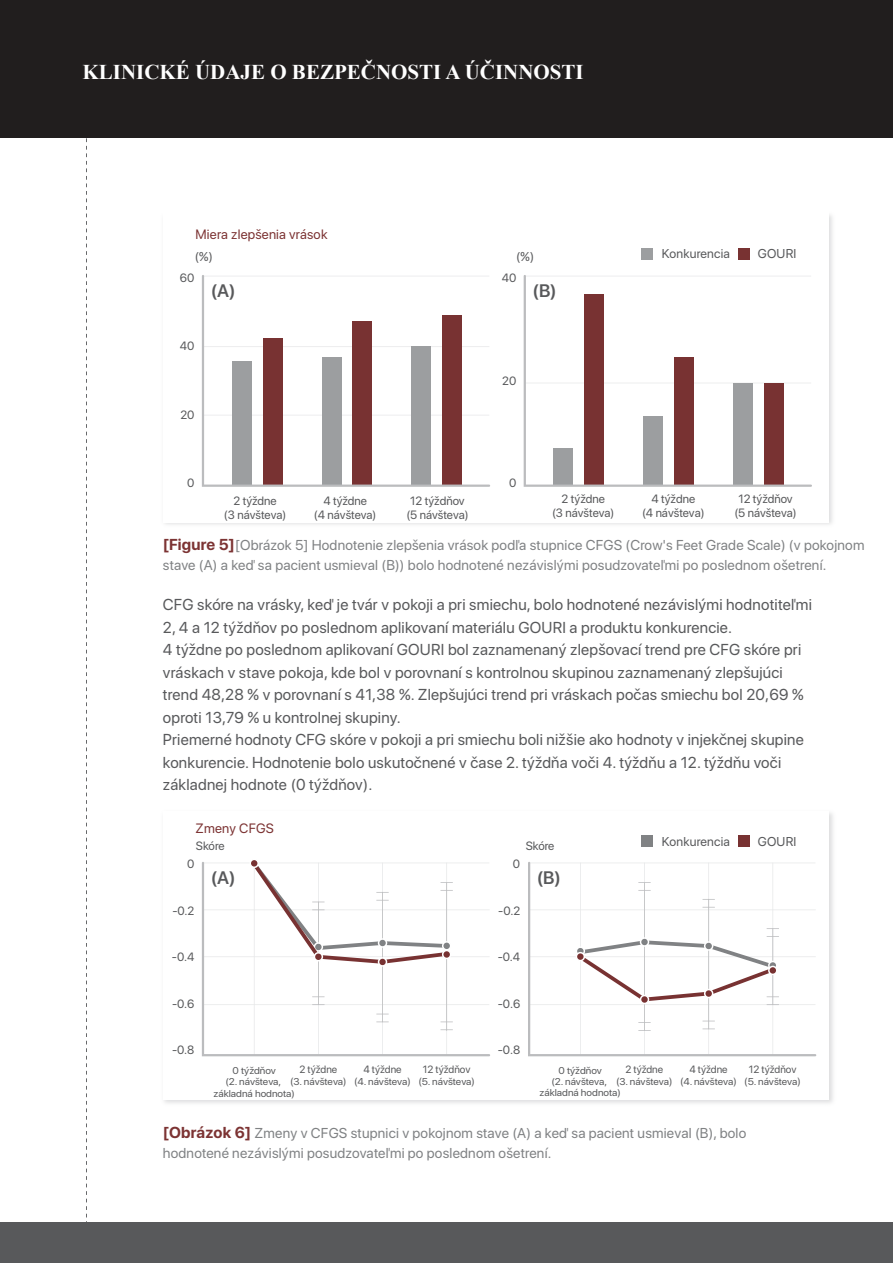
<style>
.page{position:relative;width:893px;height:1263px;background:#fff}
.page>*{position:absolute;margin:0;border:0;box-sizing:border-box;transform-origin:0 0}
.t1{font:700 21px "Times New Roman";color:#fff}
.t2{font:600 18px "SF Pro Display";color:#58595b}
.t3{font:15.75px/22.5px "SF Pro Display";letter-spacing:.015em;color:#58595b}
.t4{font:14.25px/19.5px "SF Pro Display";letter-spacing:.015em;color:#808284}
.t5{font:13.5px "SF Pro Display";letter-spacing:.015em;color:#7c3333}
.t6{font:12.75px "SF Pro Display";letter-spacing:.015em;color:#58595b}
.t7{font:12px/14.4px "SF Pro Display";color:#58595b;text-align:center}
.t8{font:10.5px "SF Pro Display";color:#58595b}
.t9{font:9.9px/11.2px "SF Pro Display";color:#58595b;text-align:center;scale:1.07 1}
.s1{font-weight:700;font-size:15.75px;color:#7c3333}
.s2{font-size:10.5px}
</style>
<div class="page">
<svg style="left:86px;top:138px;width:1px;height:1084px"></svg>
<svg style="left:202px;top:275px;width:288px;height:212px"></svg>
<svg style="left:524px;top:275px;width:288px;height:212px"></svg>
<div style="left:738px;top:248px;width:12px;height:12px;background:#783232"></div>
<div style="left:641px;top:248px;width:12px;height:12px;background:#9c9ea0"></div>
<div style="left:738px;top:835px;width:12px;height:12px;background:#783232"></div>
<div style="left:641px;top:835px;width:12px;height:12px;background:#808284"></div>
<svg style="left:202px;top:862px;width:288px;height:194px"></svg>
<svg style="left:528px;top:862px;width:288px;height:194px"></svg>
<hr style="left:318px;top:901px;width:1px;height:104px;background:#bbbcbe">
<hr style="left:772px;top:928px;width:1px;height:77px;background:#bbbcbe">
<hr style="left:382px;top:892px;width:1px;height:130px;background:#bbbcbe">
<hr style="left:708px;top:899px;width:1px;height:130px;background:#bbbcbe">
<hr style="left:446px;top:882px;width:1px;height:149px;background:#bbbcbe">
<hr style="left:644px;top:882px;width:1px;height:149px;background:#bbbcbe">
<svg style="left:312px;top:996px;width:13px;height:1px"></svg>
<svg style="left:312px;top:1004px;width:13px;height:1px"></svg>
<svg style="left:376px;top:1014px;width:13px;height:1px"></svg>
<svg style="left:376px;top:1021px;width:13px;height:1px"></svg>
<svg style="left:440px;top:1021px;width:13px;height:1px"></svg>
<svg style="left:440px;top:1029px;width:13px;height:1px"></svg>
<svg style="left:638px;top:882px;width:13px;height:1px"></svg>
<svg style="left:638px;top:890px;width:13px;height:1px"></svg>
<svg style="left:638px;top:1022px;width:13px;height:1px"></svg>
<svg style="left:638px;top:1030px;width:13px;height:1px"></svg>
<svg style="left:702px;top:899px;width:13px;height:1px"></svg>
<svg style="left:702px;top:907px;width:13px;height:1px"></svg>
<svg style="left:702px;top:1021px;width:13px;height:1px"></svg>
<svg style="left:702px;top:1028px;width:13px;height:1px"></svg>
<svg style="left:249px;top:860px;width:204px;height:107px"></svg>
<svg style="left:576px;top:936px;width:203px;height:69px"></svg>
<div style="left:0;top:1222px;width:893px;height:41px;background:#58595b"></div>
<div style="left:0;top:0;width:893px;height:138px;background:#211e1e"></div>
<h1 class="t1" style="left:83px;top:57px;width:503px">KLINICKÉ ÚDAJE O BEZPEČNOSTI A ÚČINNOSTI</h1>
<p class="t5" style="left:196px;top:223px;width:134px">Miera zlepšenia vrások</p>
<p class="t6" style="left:195px;top:247px;width:19px">(%)</p>
<p class="t6" style="left:516px;top:247px;width:19px">(%)</p>
<p class="t6" style="left:662px;top:244px;width:70px">Konkurencia</p>
<p class="t6" style="left:758px;top:244px;width:40px">GOURI</p>
<p class="t7" style="left:180px;top:270px;width:16px">60</p>
<p class="t7" style="left:180px;top:339px;width:16px">40</p>
<p class="t7" style="left:180px;top:407px;width:16px">20</p>
<p class="t7" style="left:502px;top:270px;width:16px">40</p>
<p class="t2" style="left:211px;top:278px;width:26px">(A)</p>
<p class="t2" style="left:533px;top:278px;width:26px">(B)</p>
<p class="t7" style="left:502px;top:374px;width:16px">20</p>
<p class="t7" style="left:187px;top:475px;width:9px">0</p>
<p class="t7" style="left:224px;top:493px;width:64px">2 týždne<br>(3 návšteva)</p>
<p class="t7" style="left:314px;top:493px;width:64px">4 týždne<br>(4 návšteva)</p>
<p class="t7" style="left:406px;top:493px;width:64px">12 týždňov (5 návšteva)</p>
<p class="t7" style="left:509px;top:475px;width:9px">0</p>
<p class="t7" style="left:552px;top:492px;width:64px">2 týždne<br>(3 návšteva)</p>
<p class="t7" style="left:642px;top:492px;width:64px">4 týždne<br>(4 návšteva)</p>
<p class="t7" style="left:734px;top:492px;width:64px">12 týždňov (5 návšteva)</p>
<p class="t4" style="left:163px;top:535px;width:703px"><span class="s1">[Figure 5]</span>[Obrázok 5] Hodnotenie zlepšenia vrások podľa stupnice CFGS (Crow's Feet Grade Scale) (v pokojnom stave (A) a keď sa pacient usmieval (B)) bolo hodnotené nezávislými posudzovateľmi po poslednom ošetrení.</p>
<p class="t3" style="left:163px;top:593px;width:650px">CFG skóre na vrásky, keď je tvár v pokoji a pri smiechu, bolo hodnotené nezávislými hodnotiteľmi 2, 4 a 12 týždňov po poslednom aplikovaní materiálu GOURI a produktu konkurencie.<br>4 týždne po poslednom aplikovaní GOURI bol zaznamenaný zlepšovací trend pre CFG skóre pri vráskach v stave pokoja, kde bol v porovnaní s kontrolnou skupinou zaznamenaný zlepšujúci trend 48,28 % v porovnaní s 41,38 %. Zlepšujúci trend pri vráskach počas smiechu bol 20,69 % oproti 13,79 % u kontrolnej skupiny.<br>Priemerné hodnoty CFG skóre v pokoji a pri smiechu boli nižšie ako hodnoty v injekčnej skupine konkurencie. Hodnotenie bolo uskutočnené v čase 2. týždňa voči 4. týždňu a 12. týždňu voči základnej hodnote (0 týždňov).</p>
<p class="t5" style="left:195px;top:818px;width:80px">Zmeny CFGS</p>
<p class="t7" style="left:196px;top:839px;width:30px">Skóre</p>
<p class="t7" style="left:526px;top:839px;width:30px">Skóre</p>
<p class="t7" style="left:187px;top:857px;width:9px">0</p>
<p class="t7" style="left:172px;top:903px;width:24px">-0.2</p>
<p class="t7" style="left:172px;top:950px;width:24px">-0.4</p>
<p class="t7" style="left:172px;top:996px;width:24px">-0.6</p>
<p class="t7" style="left:172px;top:1043px;width:24px">-0.8</p>
<p class="t7" style="left:513px;top:857px;width:9px">0</p>
<p class="t7" style="left:498px;top:903px;width:24px">-0.2</p>
<p class="t7" style="left:498px;top:950px;width:24px">-0.4</p>
<p class="t7" style="left:498px;top:996px;width:24px">-0.6</p>
<p class="t7" style="left:498px;top:1043px;width:24px">-0.8</p>
<p class="t2" style="left:211px;top:864px;width:26px">(A)</p>
<p class="t2" style="left:537px;top:864px;width:26px">(B)</p>
<p class="t6" style="left:662px;top:831px;width:70px">Konkurencia</p>
<p class="t6" style="left:758px;top:831px;width:40px">GOURI</p>
<p class="t9" style="left:214px;top:1065px;width:78px">0 týždňov<br>(2. návšteva, základná hodnota)</p>
<p class="t8" style="left:299px;top:1061px;width:39px">2 týždne</p>
<p class="t9" style="left:290px;top:1076px;width:54px"><span class="s2">(</span>3. návšteva<span class="s2">)</span></p>
<p class="t8" style="left:363px;top:1061px;width:40px">4 týždne</p>
<p class="t9" style="left:354px;top:1076px;width:55px"><span class="s2">(</span>4. návšteva<span class="s2">)</span></p>
<p class="t8" style="left:423px;top:1061px;width:49px">12 týždňov</p>
<p class="t9" style="left:418px;top:1076px;width:54px"><span class="s2">(</span>5. návšteva<span class="s2">)</span></p>
<p class="t9" style="left:539px;top:1064px;width:78px">0 týždňov<br>(2. návšteva, základná hodnota)</p>
<p class="t8" style="left:625px;top:1061px;width:39px">2 týždne</p>
<p class="t9" style="left:616px;top:1075px;width:54px"><span class="s2">(</span>3. návšteva<span class="s2">)</span></p>
<p class="t8" style="left:689px;top:1061px;width:40px">4 týždne</p>
<p class="t9" style="left:680px;top:1075px;width:55px"><span class="s2">(</span>4. návšteva<span class="s2">)</span></p>
<p class="t8" style="left:749px;top:1061px;width:49px">12 týždňov</p>
<p class="t9" style="left:744px;top:1075px;width:54px"><span class="s2">(</span>5. návšteva<span class="s2">)</span></p>
<p class="t4" style="left:163px;top:1123px;width:585px"><span class="s1">[Obrázok 6]</span> Zmeny v CFGS stupnici v pokojnom stave (A) a keď sa pacient usmieval (B), bolo hodnotené nezávislými posudzovateľmi po poslednom ošetrení.</p>
</div>
